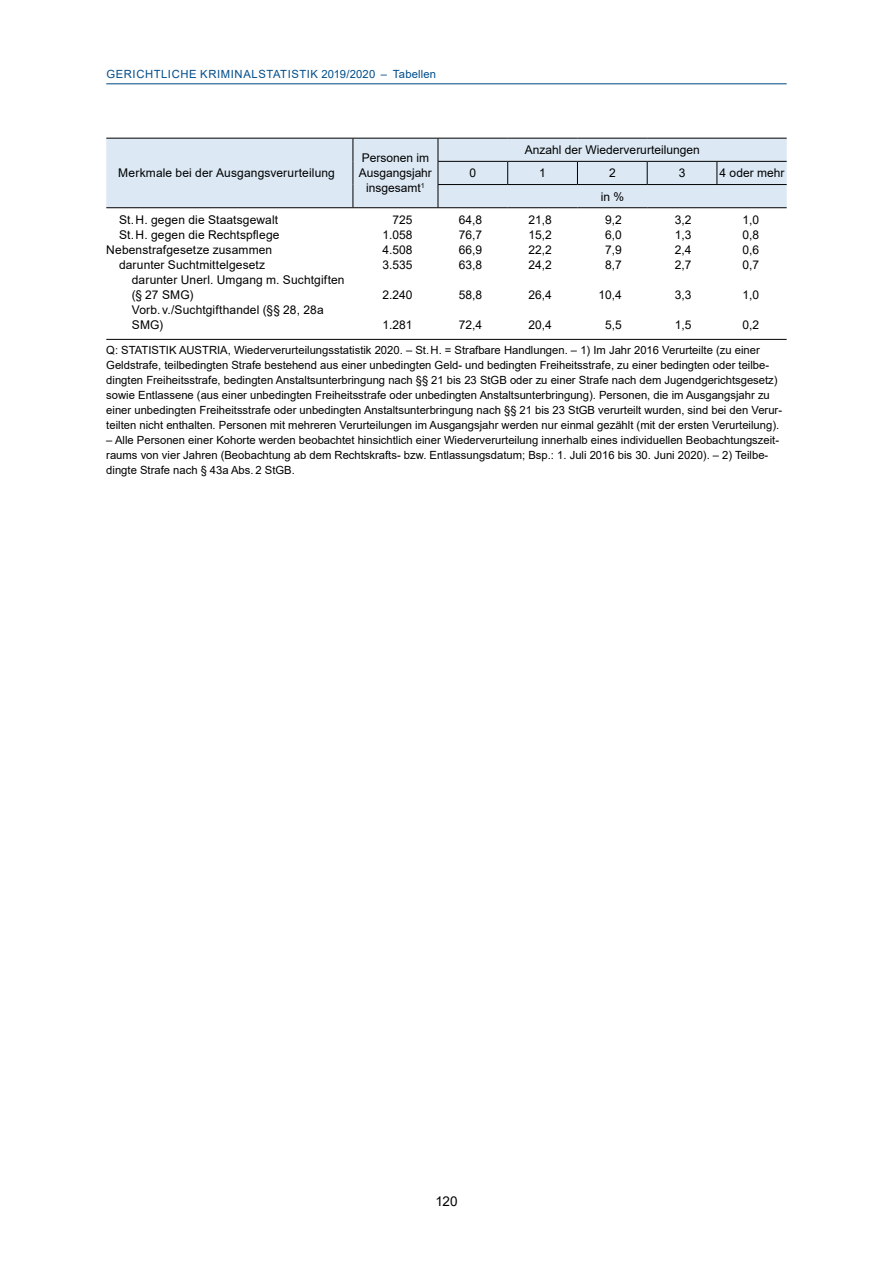
<style>
.page{position:relative;width:893px;height:1263px;background:#fff}
.page>*{position:absolute;margin:0;border:0;box-sizing:border-box;transform-origin:0 0}
.t1{font:13.5px "Arial";color:#000}
.id231{font:12px/15px "Arial";letter-spacing:.01em;color:#000}
.id259{font:12px "Arial";color:#000}
.id29197{font:11.25px/15px "Arial";color:#000}
.t2{font:11.25px "Arial";letter-spacing:.05em;color:#004e8b}
</style>
<div class="page">
<hr style="left:106px;top:83px;width:681px;height:1px;background:#00457e">
<hr style="left:106px;top:339px;width:681px;height:1px;background:#000">
<div style="left:106px;top:139px;width:681px;height:68px;background:#dce9f5"></div>
<hr style="left:353px;top:138px;width:85px;height:1px;background:#000">
<hr style="left:438px;top:138px;width:70px;height:1px;background:#000">
<hr style="left:508px;top:138px;width:69px;height:1px;background:#000">
<hr style="left:577px;top:138px;width:70px;height:1px;background:#000">
<hr style="left:647px;top:138px;width:70px;height:1px;background:#000">
<hr style="left:717px;top:138px;width:70px;height:1px;background:#000">
<hr style="left:438px;top:161px;width:70px;height:1px;background:#000">
<hr style="left:508px;top:161px;width:69px;height:1px;background:#000">
<svg style="left:507px;top:162px;width:1px;height:22px"></svg>
<hr style="left:577px;top:161px;width:70px;height:1px;background:#000">
<svg style="left:577px;top:162px;width:1px;height:22px"></svg>
<hr style="left:647px;top:161px;width:70px;height:1px;background:#000">
<svg style="left:647px;top:162px;width:1px;height:22px"></svg>
<hr style="left:717px;top:161px;width:70px;height:1px;background:#000">
<svg style="left:717px;top:162px;width:1px;height:22px"></svg>
<hr style="left:438px;top:184px;width:70px;height:1px;background:#000">
<svg style="left:438px;top:139px;width:1px;height:68px"></svg>
<hr style="left:508px;top:184px;width:69px;height:1px;background:#000">
<hr style="left:577px;top:184px;width:70px;height:1px;background:#000">
<hr style="left:647px;top:184px;width:70px;height:1px;background:#000">
<hr style="left:717px;top:184px;width:70px;height:1px;background:#000">
<hr style="left:353px;top:207px;width:85px;height:1px;background:#000">
<hr style="left:438px;top:207px;width:70px;height:1px;background:#000">
<hr style="left:508px;top:207px;width:69px;height:1px;background:#000">
<hr style="left:577px;top:207px;width:70px;height:1px;background:#000">
<hr style="left:647px;top:207px;width:70px;height:1px;background:#000">
<hr style="left:717px;top:207px;width:70px;height:1px;background:#000">
<hr style="left:106px;top:138px;width:247px;height:1px;background:#000">
<svg style="left:353px;top:139px;width:1px;height:68px"></svg>
<hr style="left:106px;top:207px;width:247px;height:1px;background:#000">
<p class="t2" style="left:106px;top:66px;width:331px">Gerichtliche Kriminalstatistik 2019/2020 – Tabellen</p>
<p class="id231" style="left:118px;top:166px;width:218px">Merkmale bei der Ausgangsverurteilung</p>
<p class="id231" style="left:359px;top:151px;width:75px;text-align:center">Personen im<br>Ausgangsjahr insgesamt<sup>1</sup></p>
<p class="id231" style="left:525px;top:142px;width:176px">Anzahl der Wiederverurteilungen</p>
<p class="id231" style="left:469px;top:166px;width:8px">0</p>
<p class="id231" style="left:539px;top:166px;width:8px">1</p>
<p class="id231" style="left:609px;top:166px;width:8px">2</p>
<p class="id231" style="left:679px;top:166px;width:8px">3</p>
<p class="id231" style="left:720px;top:166px;width:66px">4 oder mehr</p>
<p class="id231" style="left:601px;top:189px;width:25px">in %</p>
<p class="id231" style="left:119px;top:212px;width:161px">St. H . gegen die Staatsgewalt</p>
<p class="id259" style="left:392px;top:211px;width:22px">725</p>
<p class="id259" style="left:459px;top:211px;width:25px">64,8</p>
<p class="id259" style="left:529px;top:211px;width:25px">21,8</p>
<p class="id259" style="left:605px;top:211px;width:18px">9,2</p>
<p class="id259" style="left:675px;top:211px;width:18px">3,2</p>
<p class="id259" style="left:742px;top:211px;width:18px">1,0</p>
<p class="id231" style="left:119px;top:227px;width:162px">St.H. gegen die Rechtspflege</p>
<p class="id259" style="left:382px;top:226px;width:32px">1.058</p>
<p class="id259" style="left:459px;top:226px;width:25px">76,7</p>
<p class="id259" style="left:529px;top:226px;width:25px">15,2</p>
<p class="id259" style="left:605px;top:226px;width:18px">6,0</p>
<p class="id259" style="left:675px;top:226px;width:18px">1,3</p>
<p class="id259" style="left:742px;top:226px;width:18px">0,8</p>
<p class="id231" style="left:106px;top:242px;width:167px">N ebenstrafgesetze zusammen</p>
<p class="id259" style="left:382px;top:241px;width:32px">4.508</p>
<p class="id259" style="left:459px;top:241px;width:25px">66,9</p>
<p class="id259" style="left:529px;top:241px;width:25px">22,2</p>
<p class="id259" style="left:605px;top:241px;width:18px">7,9</p>
<p class="id259" style="left:675px;top:241px;width:18px">2,4</p>
<p class="id259" style="left:742px;top:241px;width:18px">0,6</p>
<p class="id231" style="left:119px;top:257px;width:148px">darunter Suchtmittelgesetz</p>
<p class="id259" style="left:382px;top:256px;width:32px">3.535</p>
<p class="id259" style="left:459px;top:256px;width:25px">63,8</p>
<p class="id259" style="left:529px;top:256px;width:25px">24,2</p>
<p class="id259" style="left:605px;top:256px;width:18px">8,7</p>
<p class="id259" style="left:675px;top:256px;width:18px">2,7</p>
<p class="id259" style="left:742px;top:256px;width:18px">0,7</p>
<p class="id231" style="left:132px;top:272px;width:214px">darunter Unerl. Umgang m. Suchtgiften (§ 27 SM G)</p>
<p class="id259" style="left:382px;top:287px;width:32px">2.240</p>
<p class="id259" style="left:459px;top:287px;width:25px">58,8</p>
<p class="id259" style="left:529px;top:287px;width:25px">26,4</p>
<p class="id259" style="left:598px;top:287px;width:25px">10,4</p>
<p class="id259" style="left:675px;top:287px;width:18px">3,3</p>
<p class="id259" style="left:742px;top:287px;width:18px">1,0</p>
<p class="id231" style="left:132px;top:302px;width:193px">Vorb. v./Suchtgifthandel (§§ 28, 28a<br>SMG)</p>
<p class="id259" style="left:382px;top:317px;width:32px">1.281</p>
<p class="id259" style="left:459px;top:317px;width:25px">72,4</p>
<p class="id259" style="left:529px;top:317px;width:25px">20,4</p>
<p class="id259" style="left:605px;top:317px;width:18px">5,5</p>
<p class="id259" style="left:675px;top:317px;width:18px">1,5</p>
<p class="id259" style="left:742px;top:317px;width:18px">0,2</p>
<p class="id29197" style="left:106px;top:343px;width:22px">Q: STATISTI</p>
<p class="id29197" style="left:169px;top:343px;width:34px">K AUSTRIA</p>
<p class="id29197" style="left:106px;top:343px;width:677px;text-indent:121px">, Wiederverurteilungsstatistik 2020. – St. H . = Strafbare Handlungen. – 1) I m Jahr 2016 Verurteilte (zu einer Geldstrafe, teilbedingten Strafe bestehend aus einer unbedingten Geld- und bedingten Freiheitsstrafe, zu einer bedingten oder teilbe&shy;dingten Freiheitsstrafe, bedingten Anstaltsunterbringung nach §§ 21 bis 23 StGB oder zu einer Strafe nach dem Jugendgerichtsgesetz) sowie Entlassene (aus einer unbedingten Freiheitsstrafe oder unbedingten Anstaltsunterbringung). Personen, die im Ausgangsjahr zu einer unbedingten Freiheitsstrafe oder unbedingten Anstaltsunterbringung nach §§ 21 bis 23 StGB verurteilt wurden, sind bei den Verur&shy;teilten nicht enthalten. Personen mit mehreren Verurteilungen im Ausgangsjahr werden nur einmal gezählt (mit der ersten Verurteilung).</p>
<p class="id29197" style="left:106px;top:433px;width:674px">– Alle Personen einer Kohorte werden beobachtet hinsichtlich einer Wiederverurteilung innerhalb eines individuellen Beobachtungszeit&shy;raums von vier Jahren (Beobachtung ab dem Rechtskrafts- bzw. Entlassungsdatum; Bsp.: 1. Juli 2016 bis 30. Juni 2020). – 2) Teilbe&shy;dingte Strafe nach § 43a Abs. 2 StGB.</p>
<p class="t1" style="left:435px;top:1192px;width:24px">120</p>
</div>
